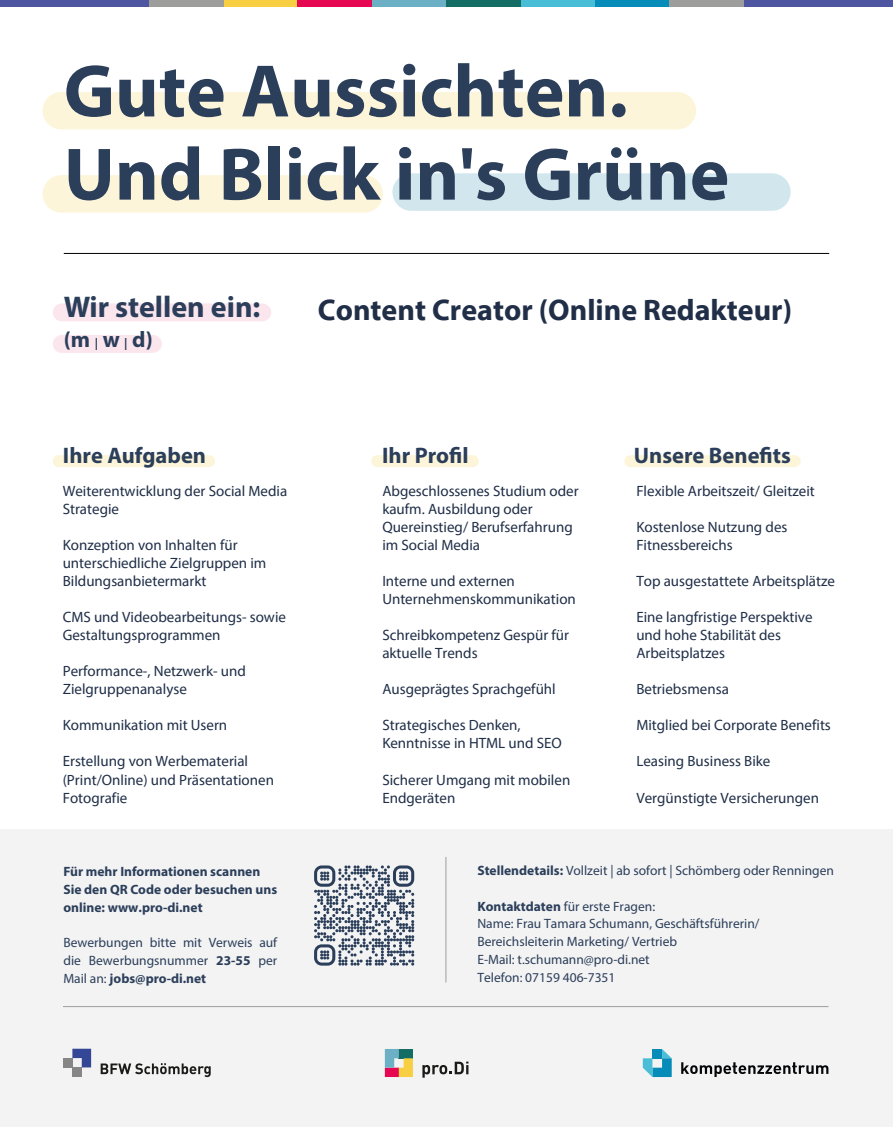
<style>
.page{position:relative;width:893px;height:1127px;background:#fff}
.page>*{position:absolute;margin:0;border:0;box-sizing:border-box;transform-origin:0 0}
.t1{font:700 75px/83.2px "Myriad Pro";color:#2b3e5a}
.t2{font:700 30px "Myriad Pro";color:#212e47}
.t3{font:700 30px "Myriad Pro";color:#2b3e5a}
.t4{font:700 22.5px "Myriad Pro";color:#2b3e5a}
.t5{font:15px/18px "Myriad Pro";color:#1f2e47}
.t6{font:13.5px/17.9px "Myriad Pro";color:#2b3e5a}
.t7{font:700 13.5px/18px "Myriad Pro";color:#2b3e5a}
.s1{font-size:12px}
.s2{font-weight:700}
</style>
<div class="page">
<div style="left:0;top:0;width:149px;height:6px;background:#4e55a1"></div>
<div style="left:223px;top:0;width:75px;height:6px;background:#f8cf42"></div>
<div style="left:298px;top:0;width:74px;height:6px;background:#e50752"></div>
<div style="left:372px;top:0;width:74px;height:6px;background:#6bb0c5"></div>
<div style="left:446px;top:0;width:75px;height:6px;background:#136d65"></div>
<div style="left:521px;top:0;width:74px;height:6px;background:#48bed6"></div>
<div style="left:595px;top:0;width:75px;height:6px;background:#058cb9"></div>
<div style="left:149px;top:0;width:74px;height:6px;background:#9d9d9c"></div>
<div style="left:670px;top:0;width:74px;height:6px;background:#9d9d9c"></div>
<div style="left:744px;top:0;width:149px;height:6px;background:#4e55a1"></div>
<hr style="left:64px;top:253px;width:765px;height:1px;background:#000">
<div style="left:0;top:829px;width:893px;height:298px;background:#f3f3f3"></div>
<hr style="left:63px;top:1006px;width:765px;height:1px;background:#9d9d9c">
<svg style="left:643px;top:1049px;width:29px;height:28px"></svg>
<svg style="left:681px;top:1062px;width:147px;height:15px"></svg>
<svg style="left:385px;top:1049px;width:28px;height:28px"></svg>
<svg style="left:422px;top:1061px;width:46px;height:16px"></svg>
<svg style="left:72px;top:1049px;width:19px;height:18px"></svg>
<div style="left:63px;top:1058px;width:9px;height:9px;background:#868687"></div>
<div style="left:72px;top:1067px;width:10px;height:10px;background:#868687"></div>
<svg style="left:101px;top:1063px;width:110px;height:14px"></svg>
<hr style="left:446px;top:857px;width:1px;height:125px;background:#9d9d9c">
<svg style="left:314px;top:865px;width:100px;height:100px"></svg>
<div style="left:43px;top:92px;width:653px;height:37px;background:#fdf5d9;border-radius:19px"></div>
<div style="left:43px;top:175px;width:340px;height:38px;background:#fdf5d9;border-radius:19px"></div>
<div style="left:392px;top:173px;width:399px;height:38px;background:#d2e7ed;border-radius:19px"></div>
<div style="left:53px;top:303px;width:218px;height:18px;background:#fce6ee;border-radius:9px"></div>
<div style="left:53px;top:335px;width:109px;height:18px;background:#fce6ee;border-radius:9px"></div>
<div style="left:53px;top:455px;width:162px;height:12px;background:#fdf5d9;border-radius:6px"></div>
<div style="left:371px;top:455px;width:108px;height:12px;background:#fdf5d9;border-radius:6px"></div>
<div style="left:624px;top:455px;width:177px;height:12px;background:#fdf5d9;border-radius:6px"></div>
<h1 class="t1" style="left:64px;top:47px;width:667px">Gute Aussichten.<br>Und Blick in's Grüne</h1>
<h2 class="t3" style="left:64px;top:287px;width:198px">Wir stellen ein:</h2>
<h3 class="t4" style="left:64px;top:325px;width:90px">(m <span class="s1">|</span> w <span class="s1">|</span> d)</h3>
<h2 class="t2" style="left:318px;top:290px;width:476px">Content Creator (Online Redakteur)</h2>
<h3 class="t4" style="left:63px;top:441px;width:145px">Ihre Aufgaben</h3>
<h3 class="t4" style="left:382px;top:440px;width:88px">Ihr Profil</h3>
<h3 class="t4" style="left:634px;top:441px;width:158px">Unsere Benefits</h3>
<p class="t5" style="left:63px;top:482px;width:226px">Weiterentwicklung der Social Media<br>Strategie</p>
<p class="t5" style="left:63px;top:536px;width:205px">Konzeption von Inhalten für unterschiedliche Zielgruppen im<br>Bildungsanbietermarkt</p>
<p class="t5" style="left:63px;top:608px;width:225px">CMS und Videobearbeitungs- sowie<br>Gestaltungsprogrammen</p>
<p class="t5" style="left:63px;top:662px;width:185px">Performance-, Netzwerk- und<br>Zielgruppenanalyse</p>
<p class="t5" style="left:63px;top:716px;width:166px">Kommunikation mit Usern</p>
<p class="t5" style="left:63px;top:752px;width:213px">Erstellung von Werbematerial (Print/Online) und Präsentationen<br>Fotografie</p>
<p class="t7" style="left:63px;top:861px;width:215px">Für mehr Informationen scannen<br>Sie den QR Code oder besuchen uns online: www.pro-di.net</p>
<p class="t6" style="left:63px;top:933px;width:215px;text-align:justify">Bewerbungen bitte mit Verweis auf die Bewerbungsnummer <span class="s2">23-55</span> per Mail an: <span class="s2">jobs@pro-di.net</span></p>
<p class="t5" style="left:382px;top:482px;width:198px">Abgeschlossenes Studium oder kaufm. Ausbildung oder<br>Quereinstieg/ Berufserfahrung im Social Media</p>
<p class="t5" style="left:382px;top:572px;width:195px">Interne und externen<br>Unternehmenskommunikation</p>
<p class="t5" style="left:382px;top:626px;width:188px">Schreibkompetenz Gespür für aktuelle Trends</p>
<p class="t5" style="left:382px;top:680px;width:175px">Ausgeprägtes Sprachgefühl</p>
<p class="t5" style="left:382px;top:716px;width:181px">Strategisches Denken,<br>Kenntnisse in HTML und SEO</p>
<p class="t5" style="left:382px;top:770px;width:190px">Sicherer Umgang mit mobilen<br>Endgeräten</p>
<p class="t5" style="left:636px;top:482px;width:180px">Flexible Arbeitszeit/ Gleitzeit</p>
<p class="t5" style="left:636px;top:518px;width:153px">Kostenlose Nutzung des<br>Fitnessbereichs</p>
<p class="t5" style="left:636px;top:572px;width:200px">Top ausgestattete Arbeitsplätze</p>
<p class="t5" style="left:636px;top:608px;width:178px">Eine langfristige Perspektive und hohe Stabilität des<br>Arbeitsplatzes</p>
<p class="t5" style="left:636px;top:680px;width:94px">Betriebsmensa</p>
<p class="t5" style="left:636px;top:716px;width:196px">Mitglied bei Corporate Benefits</p>
<p class="t5" style="left:636px;top:752px;width:136px">Leasing Business Bike</p>
<p class="t5" style="left:636px;top:788px;width:184px">Vergünstigte Versicherungen</p>
<p class="t6" style="left:477px;top:861px;width:358px"><span class="s2">Stellendetails:</span> Vollzeit | ab sofort | Schömberg oder Renningen</p>
<p class="t6" style="left:477px;top:897px;width:284px"><span class="s2">Kontaktdaten</span> für erste Fragen:<br>Name: Frau Tamara Schumann, Geschäftsführerin/ Bereichsleiterin Marketing/ Vertrieb<br>E-Mail: t.schumann@pro-di.net<br>Telefon: 07159 406-7351</p>
</div>
